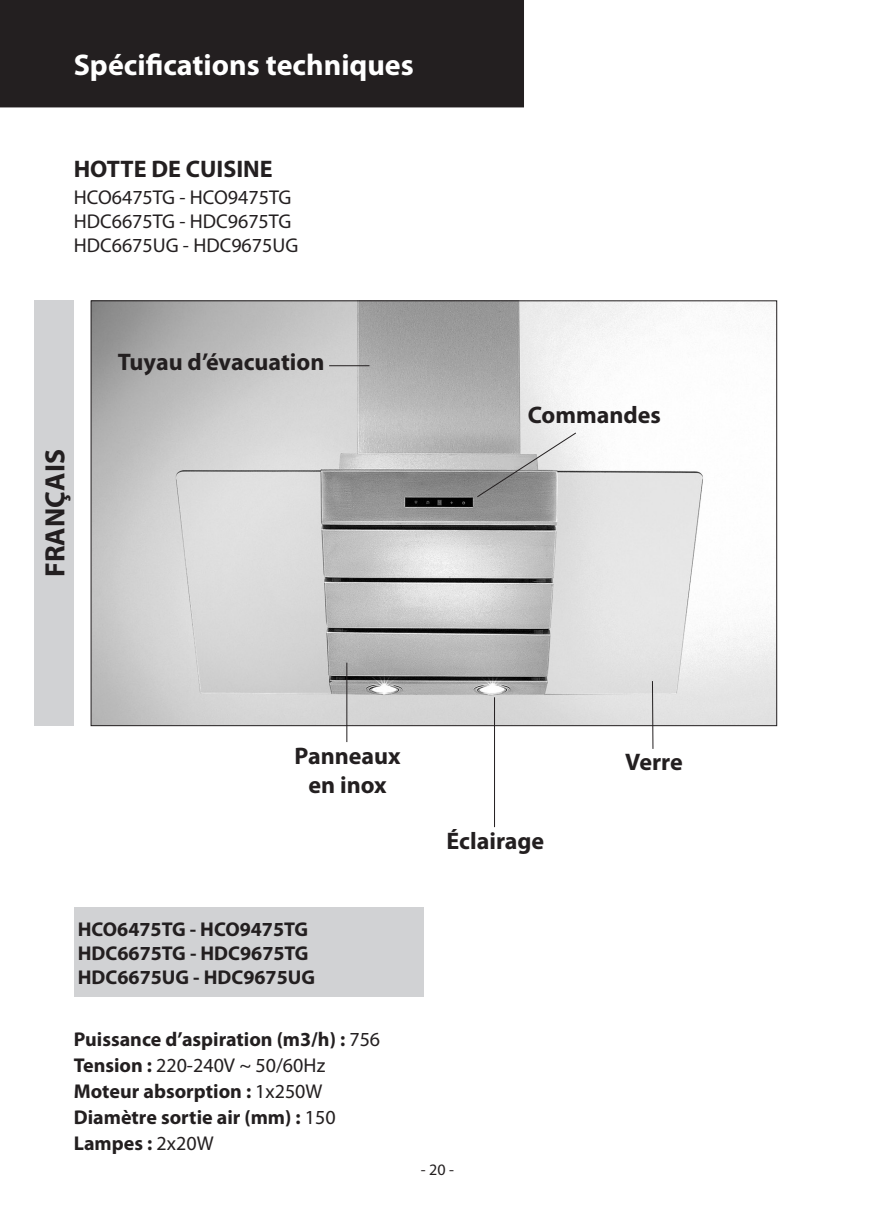
<style>
.page{position:relative;width:874px;height:1225px;background:#fff}
.page>*{position:absolute;margin:0;border:0;box-sizing:border-box;transform-origin:0 0}
.t1{font:700 30px "Myriad Pro";color:#fff}
.LINGUA_FILETTO_GRIGI{font:700 28px "Myriad Pro";color:#231f20}
.t2{font:700 24px "Myriad Pro";color:#231f20}
.CARATTERISTICHE{font:700 20px/24px "Myriad Pro";color:#231f20}
.CARATTERISTICHE-2{font:20px/24px "Myriad Pro";color:#231f20}
.t3{font:16px "Myriad Pro";color:#231f20}
.s1{font-weight:400}
.s2{font-weight:700}
</style>
<div class="page">
<div style="left:0;top:0;width:523px;height:107px;background:#231f20"></div>
<img style="left:93px;top:302px;width:681px;height:422px">
<div style="left:34px;top:300px;width:40px;height:426px;background:#d1d2d4"></div>
<hr style="left:329px;top:365px;width:40px;height:1px;background:#231f20">
<svg style="left:475px;top:431px;width:102px;height:67px;background:#b6b6b6"></svg>
<hr style="left:494px;top:697px;width:1px;height:130px;background:#231f20">
<hr style="left:346px;top:662px;width:1px;height:80px;background:#231f20">
<hr style="left:651px;top:681px;width:2px;height:68px;background:#231f20">
<div style="left:74px;top:907px;width:349px;height:90px;background:#d1d2d4"></div>
<p class="t1" style="left:74px;top:46px;width:341px">Spécifications techniques</p>
<p class="t2" style="left:74px;top:153px;width:200px">HOTTE DE CUISINE</p>
<p class="CARATTERISTICHE-2" style="left:74px;top:185px;width:226px">HCO6475TG - HCO9475TG<br>HDC6675TG - HDC9675TG<br>HDC6675UG - HDC9675UG</p>
<p class="LINGUA_FILETTO_GRIGI" style="left:37px;top:577px;width:129px;rotate:-90deg">FRANÇAIS</p>
<p class="t2" style="left:118px;top:346px;width:208px">Tuyau d’évacuation</p>
<p class="t2" style="left:527px;top:399px;width:135px">Commandes</p>
<p class="t2" style="left:294px;top:740px;width:108px">Panneaux</p>
<p class="t2" style="left:308px;top:769px;width:79px">en inox</p>
<p class="t2" style="left:446px;top:825px;width:99px">Éclairage</p>
<p class="CARATTERISTICHE" style="left:78px;top:916px;width:239px">HCO6475TG - HCO9475TG<br>HDC6675TG - HDC9675TG<br>HDC6675UG - HDC9675UG</p>
<p class="CARATTERISTICHE" style="left:74px;top:1027px;width:308px">Puissance d’aspiration (m3/h) : <span class="s1">756</span></p>
<p class="CARATTERISTICHE-2" style="left:74px;top:1053px;width:253px"><span class="s2">Tension :</span> 220-240V ~ 50/60Hz</p>
<p class="CARATTERISTICHE" style="left:74px;top:1079px;width:250px">Moteur absorption : <span class="s1">1x250W</span></p>
<p class="CARATTERISTICHE" style="left:74px;top:1105px;width:263px">Diamètre sortie air (mm) : <span class="s1">150</span></p>
<p class="CARATTERISTICHE" style="left:74px;top:1131px;width:141px">Lampes : <span class="s1">2x20W</span></p>
<p class="t3" style="left:420px;top:1159px;width:35px">- 20 -</p>
<p class="t2" style="left:625px;top:746px;width:59px">Verre</p>
</div>
